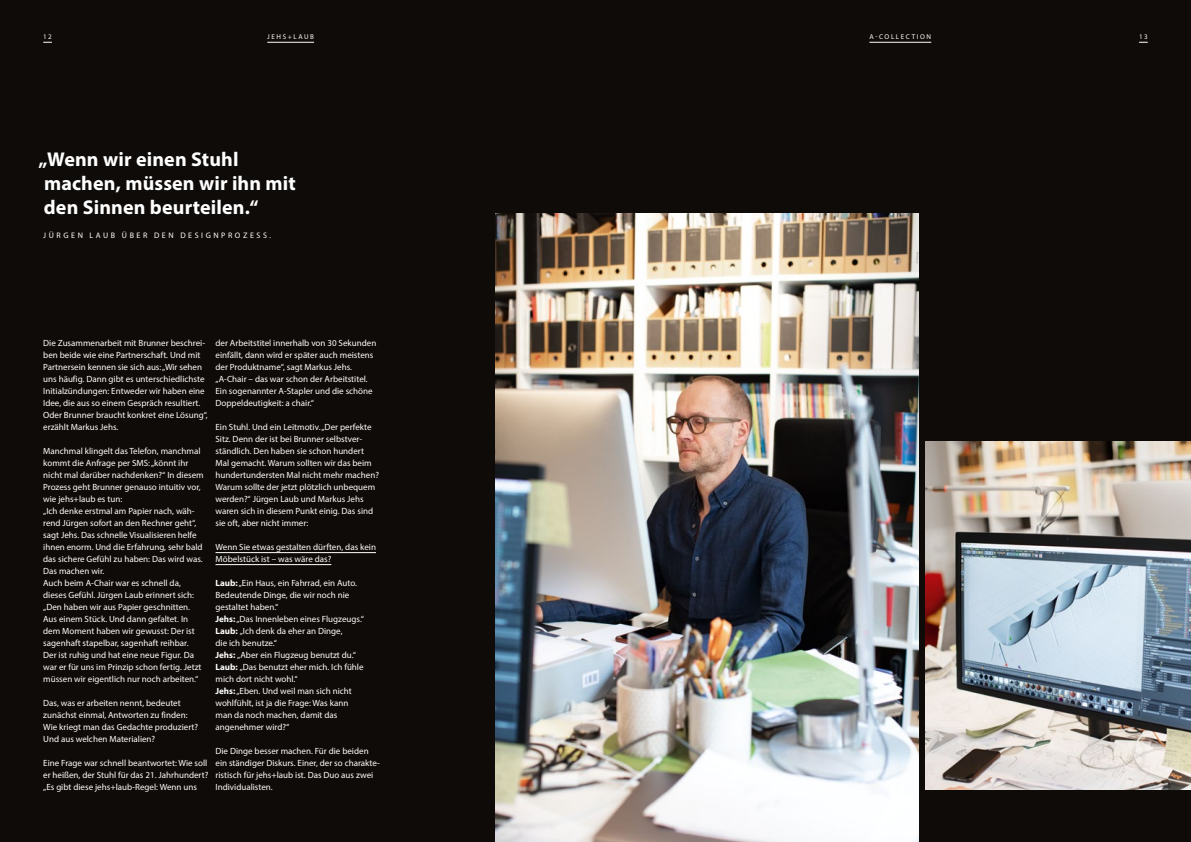
<style>
.page{position:relative;width:1191px;height:842px;background:#fff}
.page>*{position:absolute;margin:0;border:0;box-sizing:border-box;transform-origin:0 0}
.Headline_20pt_Bold_L{font:700 20px/24px "Myriad Pro";letter-spacing:.005em;color:#fff}
.Copy_9pt_Regular_DE{font:9px/12px "Myriad Pro";color:#fff}
.Copy_9pt_Unterstrich{font:9px/12px "Myriad Pro";color:#fff}
.Overline_8pt_Versal{font:8px "Myriad Pro";letter-spacing:.32em;color:#fff}
.Kapitel{font:7px "Myriad Pro";letter-spacing:.23em;color:#fff}
.s1{font-weight:700}
</style>
<div class="page">
<div style="left:595px;top:0;width:596px;height:842px;background:#0f0b08"></div>
<div style="left:0;top:0;width:595px;height:842px;background:#0f0b08"></div>
<img style="left:925px;top:442px;width:266px;height:348px">
<img style="left:495px;top:214px;width:423px;height:628px">
<hr style="left:215px;top:552px;width:161px;height:1px;background:#fff">
<hr style="left:215px;top:564px;width:116px;height:1px;background:#fff">
<hr style="left:869px;top:42px;width:62px;height:1px;background:#fff">
<hr style="left:267px;top:42px;width:47px;height:1px;background:#fff">
<p class="Kapitel" style="left:43px;top:33px;width:10px">12</p>
<p class="Kapitel" style="left:267px;top:33px;width:48px">JEHS+LAUB</p>
<p class="Kapitel" style="left:869px;top:33px;width:63px">A-COLLECTION</p>
<p class="Kapitel" style="left:1139px;top:33px;width:10px">13</p>
<p class="Headline_20pt_Bold_L" style="left:39px;top:146px;width:259px">„Wenn wir einen Stuhl machen, müssen wir ihn mit den Sinnen beurteilen.“</p>
<p class="Overline_8pt_Versal" style="left:43px;top:230px;width:229px">JÜRGEN LAUB ÜBER DEN DESIGNPROZESS.</p>
<p class="Copy_9pt_Regular_DE" style="left:43px;top:336px;width:166px">Die Zusammenarbeit mit Brunner beschrei&shy;ben beide wie eine Partnerschaft. Und mit Partnersein kennen sie sich aus: „Wir sehen uns häufig. Dann gibt es unterschiedlichste Initialzündungen: Entweder wir haben eine Idee, die aus so einem Gespräch resultiert.<br>Oder Brunner braucht konkret eine Lösung“, erzählt Markus Jehs.</p>
<p class="Copy_9pt_Regular_DE" style="left:43px;top:444px;width:162px">Manchmal klingelt das Telefon, manchmal kommt die Anfrage per SMS: „könnt ihr nicht mal darüber nachdenken?“ In diesem Prozess geht Brunner genauso intuitiv vor, wie jehs+laub es tun:</p>
<p class="Copy_9pt_Regular_DE" style="left:43px;top:504px;width:161px">„Ich denke erstmal am Papier nach, wäh&shy;rend Jürgen sofort an den Rechner geht“, sagt Jehs. Das schnelle Visualisieren helfe ihnen enorm. Und die Erfahrung, sehr bald das sichere Gefühl zu haben: Das wird was.<br>Das machen wir.</p>
<p class="Copy_9pt_Regular_DE" style="left:43px;top:576px;width:160px">Auch beim A-Chair war es schnell da, dieses Gefühl. Jürgen Laub erinnert sich: „Den haben wir aus Papier geschnitten.<br>Aus einem Stück. Und dann gefaltet. In dem Moment haben wir gewusst: Der ist sagenhaft stapelbar, sagenhaft reihbar.<br>Der ist ruhig und hat eine neue Figur. Da war er für uns im Prinzip schon fertig. Jetzt müssen wir eigentlich nur noch arbeiten.“</p>
<p class="Copy_9pt_Regular_DE" style="left:43px;top:696px;width:156px">Das, was er arbeiten nennt, bedeutet zunächst einmal, Antworten zu finden:<br>Wie kriegt man das Gedachte produziert?<br>Und aus welchen Materialien?</p>
<p class="Copy_9pt_Regular_DE" style="left:43px;top:756px;width:167px;text-align:justify">Eine Frage war schnell beantwortet: Wie soll er heißen, der Stuhl für das 21. Jahrhundert? „Es gibt diese jehs+laub-Regel: Wenn uns</p>
<p class="Copy_9pt_Regular_DE" style="left:215px;top:336px;width:162px">der Arbeitstitel innerhalb von 30 Sekunden einfällt, dann wird er später auch meistens der Produktname“, sagt Markus Jehs. „A-Chair – das war schon der Arbeitstitel.<br>Ein sogenannter A-Stapler und die schöne Doppeldeutigkeit: a chair.“</p>
<p class="Copy_9pt_Regular_DE" style="left:215px;top:420px;width:165px">Ein Stuhl. Und ein Leitmotiv. „Der perfekte Sitz. Denn der ist bei Brunner selbstver&shy;ständlich. Den haben sie schon hundert Mal gemacht. Warum sollten wir das beim hundertundersten Mal nicht mehr machen?<br>Warum sollte der jetzt plötzlich unbequem werden?“ Jürgen Laub und Markus Jehs waren sich in diesem Punkt einig. Das sind sie oft, aber nicht immer:</p>
<p class="Copy_9pt_Unterstrich" style="left:215px;top:540px;width:162px">Wenn Sie etwas gestalten dürften, das kein<br>Möbelstück ist – was wäre das?</p>
<p class="Copy_9pt_Regular_DE" style="left:215px;top:576px;width:143px"><span class="s1">Laub:</span> „Ein Haus, ein Fahrrad, ein Auto.<br>Bedeutende Dinge, die wir noch nie gestaltet haben.“</p>
<p class="Copy_9pt_Regular_DE" style="left:215px;top:612px;width:150px"><span class="s1">Jehs:</span> „Das Innenleben eines Flugzeugs.“</p>
<p class="Copy_9pt_Regular_DE" style="left:215px;top:624px;width:128px"><span class="s1">Laub:</span> „Ich denk da eher an Dinge, die ich benutze.“</p>
<p class="Copy_9pt_Regular_DE" style="left:215px;top:648px;width:142px"><span class="s1">Jehs:</span> „Aber ein Flugzeug benutzt du.“</p>
<p class="Copy_9pt_Regular_DE" style="left:215px;top:660px;width:150px"><span class="s1">Laub:</span> „Das benutzt eher mich. Ich fühle mich dort nicht wohl.“</p>
<p class="Copy_9pt_Regular_DE" style="left:215px;top:684px;width:138px"><span class="s1">Jehs:</span> „Eben. Und weil man sich nicht wohlfühlt, ist ja die Frage: Was kann man da noch machen, damit das angenehmer wird?“</p>
<p class="Copy_9pt_Regular_DE" style="left:215px;top:744px;width:166px">Die Dinge besser machen. Für die beiden ein ständiger Diskurs. Einer, der so charakte&shy;ristisch für jehs+laub ist. Das Duo aus zwei Individualisten.</p>
</div>
